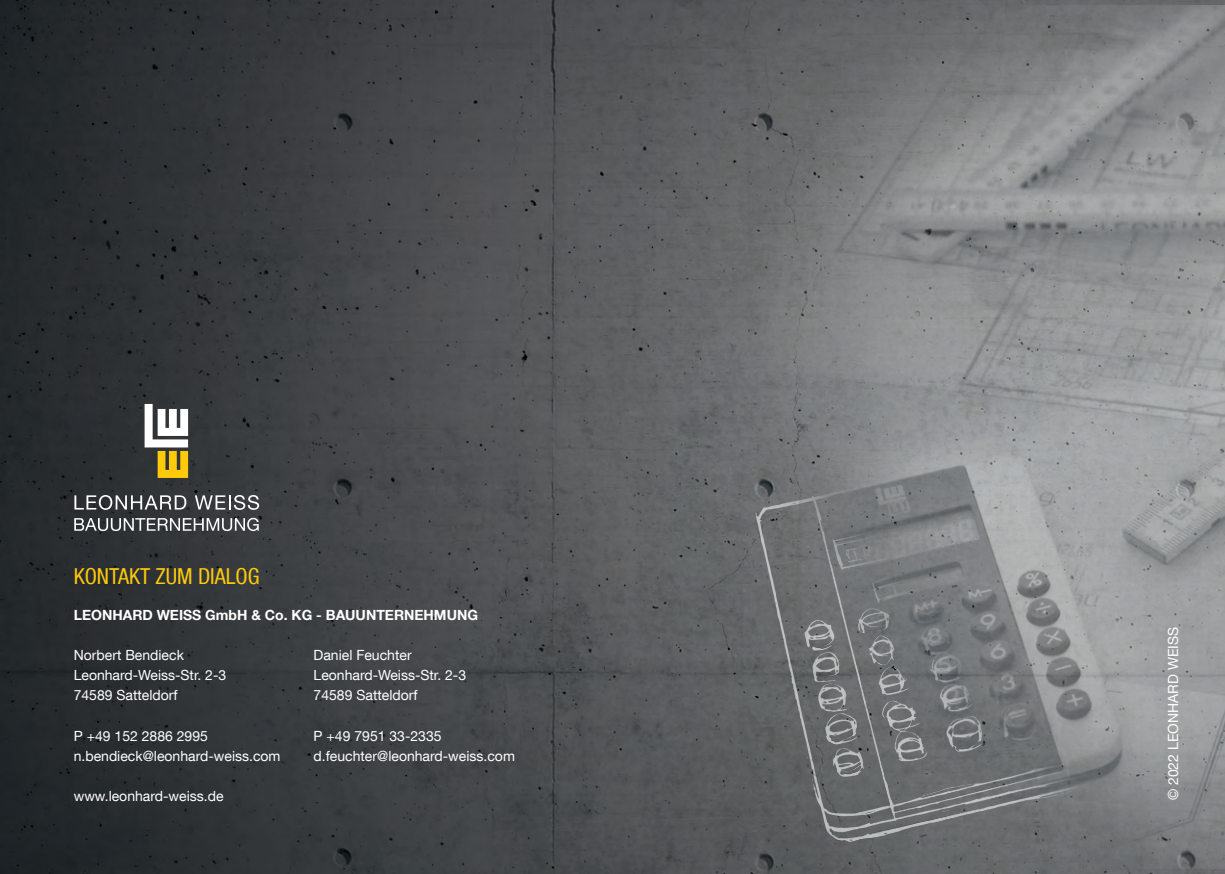
<style>
.page{position:relative;width:1225px;height:874px;background:#fff}
.page>*{position:absolute;margin:0;border:0;box-sizing:border-box;transform-origin:0 0}
.t1{font:condensed 22px "Helvetica Neue LT Com";color:#feca0a}
.t2{font:14px/20px "Helvetica Neue LT Com";color:#fff}
.t3{font:700 14px "Helvetica Neue LT Com";color:#fff}
</style>
<div class="page">
<img style="left:0;top:0;width:1225px;height:873px">
<img style="left:687px;top:6px;width:538px;height:861px">
<svg style="left:145px;top:404px;width:43px;height:73px"></svg>
<svg style="left:74px;top:495px;width:112px;height:14px"></svg>
<svg style="left:195px;top:495px;width:64px;height:14px"></svg>
<svg style="left:74px;top:517px;width:185px;height:13px;background:#717375"></svg>
<h1 class="t1" style="left:74px;top:563px;width:187px">KONTAKT ZUM DIALOG</h1>
<p class="t3" style="left:74px;top:606px;width:406px">LEONHARD WEISS GmbH &amp; Co. KG - BAUUNTERNEHMUNG</p>
<p class="t2" style="left:74px;top:644px;width:154px">Norbert Bendieck<br>Leonhard-Weiss-Str. 2-3<br>74589 Satteldorf</p>
<p class="t2" style="left:74px;top:724px;width:208px">P +49 152 2886 2995 n.bendieck@leonhard-weiss.com</p>
<p class="t2" style="left:74px;top:784px;width:151px">www.leonhard-weiss.de</p>
<p class="t2" style="left:314px;top:644px;width:154px">Daniel Feuchter<br>Leonhard-Weiss-Str. 2-3<br>74589 Satteldorf</p>
<p class="t2" style="left:314px;top:724px;width:203px">P +49 7951 33-2335 d.feuchter@leonhard-weiss.com</p>
<p class="t2" style="left:1163px;top:799px;width:175px;rotate:-90deg">© 2022 LEONHARD WEISS</p>
</div>
